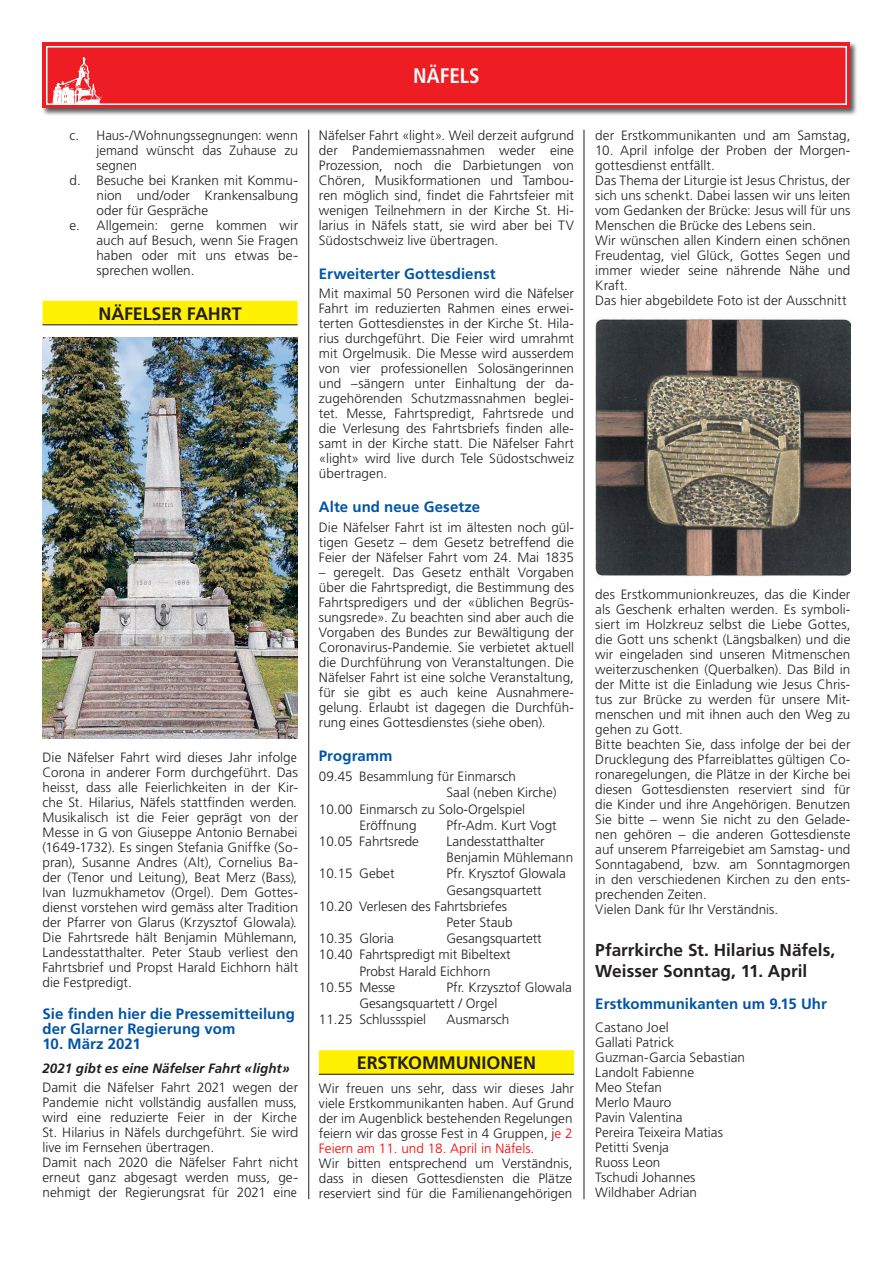
<style>
.page{position:relative;width:893px;height:1263px;background:#fff}
.page>*{position:absolute;margin:0;border:0;box-sizing:border-box;transform-origin:0 0}
.t1{font:700 condensed 21px "Frutiger LT Pro";color:#fff}
.t2{font:700 18px "Frutiger LT Pro";letter-spacing:-.01em;color:#231f20}
.t3{font:700 17.25px/21px "Frutiger LT Pro";color:#231f20}
.t4{font:700 15px/15px "Frutiger LT Pro";letter-spacing:.005em;color:#0154a6}
.t5{font:300 13.5px/15px "Frutiger LT Pro";color:#231f20;text-align:justify}
.t6{font:italic 700 13.5px "Frutiger LT Pro";color:#231f20}
.s1{color:#f00}
</style>
<div class="page">
<hr style="left:308px;top:130px;width:1px;height:1069px;background:#231f20">
<hr style="left:583px;top:130px;width:1px;height:1069px;background:#231f20">
<div style="left:41px;top:41px;width:817px;height:75px;background:#231f20;opacity:.75"></div>
<div style="left:43px;top:43px;width:807px;height:65px;background:#ee1d23"></div>
<svg style="left:52px;top:57px;width:50px;height:45px"></svg>
<div style="left:46px;top:46px;width:801px;height:59px;border:2px solid #fff"></div>
<div style="left:43px;top:301px;width:255px;height:24px;background:#fff101"></div>
<hr style="left:43px;top:324px;width:255px;height:1px;background:#231f20">
<img style="left:43px;top:337px;width:255px;height:402px">
<div style="left:319px;top:1050px;width:255px;height:24px;background:#fff101"></div>
<hr style="left:319px;top:1074px;width:255px;height:1px;background:#231f20">
<img style="left:595px;top:318px;width:255px;height:261px">
<p class="t5" style="left:70px;top:128px;width:230px">c. Haus-/Wohnungssegnungen: wenn</p>
<p class="t5" style="left:97px;top:143px;width:203px">jemand wünscht das Zuhause zu</p>
<p class="t5" style="left:97px;top:158px;width:42px">segnen</p>
<p class="t5" style="left:70px;top:173px;width:230px">d. Besuche bei Kranken mit Kommu-</p>
<p class="t5" style="left:97px;top:188px;width:203px">nion und/oder Krankensalbung</p>
<p class="t5" style="left:97px;top:203px;width:113px">oder für Gespräche</p>
<p class="t5" style="left:70px;top:218px;width:230px">e. Allgemein: gerne kommen wir</p>
<p class="t5" style="left:97px;top:233px;width:203px">auch auf Besuch, wenn Sie Fragen</p>
<p class="t5" style="left:97px;top:248px;width:202px">haben oder mit uns etwas be-</p>
<p class="t5" style="left:97px;top:263px;width:99px">sprechen wollen.</p>
<h2 class="t2" style="left:98px;top:303px;width:145px">NÄFELSER FAHRT</h2>
<p class="t5" style="left:43px;top:750px;width:257px">Die Näfelser Fahrt wird dieses Jahr infolge Corona in anderer Form durchgeführt. Das heisst, dass alle Feierlichkeiten in der Kir&shy;che St. Hilarius, Näfels stattfinden werden.<br>Musikalisch ist die Feier geprägt von der Messe in G von Giuseppe Antonio Bernabei (1649-1732). Es singen Stefania Gniffke (So&shy;pran), Susanne Andres (Alt), Cornelius Ba&shy;der (Tenor und Leitung), Beat Merz (Bass), Ivan Iuzmukhametov (Orgel). Dem Gottes&shy;dienst vorstehen wird gemäss alter Tradition der Pfarrer von Glarus (Krzysztof Glowala).<br>Die Fahrtsrede hält Benjamin Mühlemann, Landesstatthalter. Peter Staub verliest den Fahrtsbrief und Propst Harald Eichhorn hält die Festpredigt.</p>
<p class="t4" style="left:43px;top:1006px;width:254px">Sie finden hier die Pressemitteilung der Glarner Regierung vom</p>
<p class="t4" style="left:43px;top:1036px;width:100px">10. März 2021</p>
<p class="t6" style="left:43px;top:1060px;width:249px">2021 gibt es eine Näfelser Fahrt «light»</p>
<p class="t5" style="left:43px;top:1080px;width:257px;text-align:left">Damit die Näfelser Fahrt 2021 wegen der Pandemie nicht vollständig ausfallen muss, wird eine reduzierte Feier in der Kirche St. Hilarius in Näfels durchgeführt. Sie wird live im Fernsehen übertragen.<br>Damit nach 2020 die Näfelser Fahrt nicht erneut ganz abgesagt werden muss, ge&shy;nehmigt der Regierungsrat für 2021 eine</p>
<p class="t1" style="left:413px;top:63px;width:68px">NÄFELS</p>
<p class="t5" style="left:319px;top:128px;width:257px">Näfelser Fahrt «light». Weil derzeit aufgrund der Pandemiemassnahmen weder eine Prozession, noch die Darbietungen von Chören, Musikformationen und Tambou&shy;ren möglich sind, findet die Fahrtsfeier mit wenigen Teilnehmern in der Kirche St. Hi&shy;larius in Näfels statt, sie wird aber bei TV Südostschweiz live übertragen.</p>
<p class="t4" style="left:319px;top:266px;width:178px">Erweiterter Gottesdienst</p>
<p class="t5" style="left:319px;top:286px;width:257px">Mit maximal 50 Personen wird die Näfelser Fahrt im reduzierten Rahmen eines erwei&shy;terten Gottesdienstes in der Kirche St. Hila&shy;rius durchgeführt. Die Feier wird umrahmt mit Orgelmusik. Die Messe wird ausserdem von vier professionellen Solosängerinnen und –sängern unter Einhaltung der da&shy;zugehörenden Schutzmassnahmen beglei&shy;tet. Messe, Fahrtspredigt, Fahrtsrede und die Verlesung des Fahrtsbriefs finden alle&shy;samt in der Kirche statt. Die Näfelser Fahrt «light» wird live durch Tele Südostschweiz übertragen.</p>
<p class="t4" style="left:319px;top:500px;width:163px">Alte und neue Gesetze</p>
<p class="t5" style="left:319px;top:519px;width:257px">Die Näfelser Fahrt ist im ältesten noch gül&shy;tigen Gesetz – dem Gesetz betreffend die Feier der Näfelser Fahrt vom 24. Mai 1835</p>
<p class="t5" style="left:319px;top:564px;width:257px">– geregelt. Das Gesetz enthält Vorgaben über die Fahrtspredigt, die Bestimmung des Fahrtspredigers und der «üblichen Begrüs&shy;sungsrede». Zu beachten sind aber auch die Vorgaben des Bundes zur Bewältigung der Coronavirus-Pandemie. Sie verbietet aktuell die Durchführung von Veranstaltungen. Die Näfelser Fahrt ist eine solche Veranstaltung, für sie gibt es auch keine Ausnahmere&shy;gelung. Erlaubt ist dagegen die Durchfüh&shy;rung eines Gottesdienstes (siehe oben).</p>
<p class="t4" style="left:319px;top:748px;width:75px">Programm</p>
<p class="t5" style="left:319px;top:769px;width:199px">09.45 Besammlung für Einmarsch</p>
<p class="t5" style="left:446px;top:785px;width:112px">Saal (neben Kirche)</p>
<p class="t5" style="left:319px;top:801px;width:208px">10.00 Einmarsch zu Solo-Orgelspiel</p>
<p class="t5" style="left:359px;top:818px;width:59px">Eröffnung</p>
<p class="t5" style="left:446px;top:818px;width:112px">Pfr-Adm. Kurt Vogt</p>
<p class="t5" style="left:319px;top:834px;width:102px">10.05 Fahrtsrede</p>
<p class="t5" style="left:446px;top:833px;width:128px;line-height:16.2px">Landesstatthalter<br>Benjamin Mühlemann</p>
<p class="t5" style="left:319px;top:866px;width:77px">10.15 Gebet</p>
<p class="t5" style="left:446px;top:866px;width:121px">Pfr. Krysztof Glowala</p>
<p class="t5" style="left:446px;top:882px;width:97px">Gesangsquartett</p>
<p class="t5" style="left:319px;top:899px;width:190px">10.20 Verlesen des Fahrtsbriefes</p>
<p class="t5" style="left:446px;top:915px;width:68px">Peter Staub</p>
<p class="t5" style="left:319px;top:931px;width:76px">10.35 Gloria</p>
<p class="t5" style="left:446px;top:931px;width:97px">Gesangsquartett</p>
<p class="t5" style="left:319px;top:947px;width:193px">10.40 Fahrtspredigt mit Bibeltext</p>
<p class="t5" style="left:359px;top:963px;width:133px">Probst Harald Eichhorn</p>
<p class="t5" style="left:319px;top:980px;width:78px">10.55 Messe</p>
<p class="t5" style="left:446px;top:980px;width:127px">Pfr. Krzysztof Glowala</p>
<p class="t5" style="left:359px;top:996px;width:140px">Gesangsquartett / Orgel</p>
<p class="t5" style="left:319px;top:1012px;width:109px">11.25 Schlussspiel</p>
<p class="t5" style="left:446px;top:1012px;width:65px">Ausmarsch</p>
<h2 class="t2" style="left:357px;top:1052px;width:181px">ERSTKOMMUNIONEN</h2>
<p class="t5" style="left:319px;top:1080px;width:257px">Wir freuen uns sehr, dass wir dieses Jahr viele Erstkommunikanten haben. Auf Grund der im Augenblick bestehenden Regelungen feiern wir das grosse Fest in 4 Gruppen, j<span class="s1">e 2<br>Feiern am 11. und 18. April in Näfels.</span></p>
<p class="t5" style="left:319px;top:1155px;width:255px">Wir bitten entsprechend um Verständnis, dass in diesen Gottesdiensten die Plätze reserviert sind für die Familienangehörigen</p>
<p class="t5" style="left:595px;top:128px;width:257px">der Erstkommunikanten und am Samstag,</p>
<p class="t5" style="left:595px;top:143px;width:257px;text-align:left">10. April infolge der Proben der Morgen&shy;gottesdienst entfällt.<br>Das Thema der Liturgie ist Jesus Christus, der sich uns schenkt. Dabei lassen wir uns leiten vom Gedanken der Brücke: Jesus will für uns Menschen die Brücke des Lebens sein.<br>Wir wünschen allen Kindern einen schönen Freudentag, viel Glück, Gottes Segen und immer wieder seine nährende Nähe und Kraft.<br>Das hier abgebildete Foto ist der Ausschnitt</p>
<p class="t5" style="left:595px;top:586px;width:257px;text-align:left">des Erstkommunionkreuzes, das die Kinder als Geschenk erhalten werden. Es symboli&shy;siert im Holzkreuz selbst die Liebe Gottes, die Gott uns schenkt (Längsbalken) und die wir eingeladen sind unseren Mitmenschen weiterzuschenken (Querbalken). Das Bild in der Mitte ist die Einladung wie Jesus Chris&shy;tus zur Brücke zu werden für unsere Mit&shy;menschen und mit ihnen auch den Weg zu gehen zu Gott.<br>Bitte beachten Sie, dass infolge der bei der Drucklegung des Pfarreiblattes gültigen Co&shy;ronaregelungen, die Plätze in der Kirche bei diesen Gottesdiensten reserviert sind für die Kinder und ihre Angehörigen. Benutzen Sie bitte – wenn Sie nicht zu den Gelade&shy;nen gehören – die anderen Gottesdienste auf unserem Pfarreigebiet am Samstag- und Sonntagabend, bzw. am Sonntagmorgen in den verschiedenen Kirchen zu den ents&shy;prechenden Zeiten.<br>Vielen Dank für Ihr Verständnis.</p>
<p class="t3" style="left:595px;top:939px;width:241px">Pfarrkirche St. Hilarius Näfels,<br>Weisser Sonntag, 11. April</p>
<p class="t4" style="left:595px;top:996px;width:233px">Erstkommunikanten um 9.15 Uhr</p>
<p class="t5" style="left:595px;top:1020px;width:151px;text-align:left">Castano Joel<br>Gallati Patrick<br>Guzman-Garcia Sebastian<br>Landolt Fabienne<br>Meo Stefan<br>Merlo Mauro<br>Pavin Valentina<br>Pereira Teixeira Matias<br>Petitti Svenja<br>Ruoss Leon<br>Tschudi Johannes<br>Wildhaber Adrian</p>
</div>
